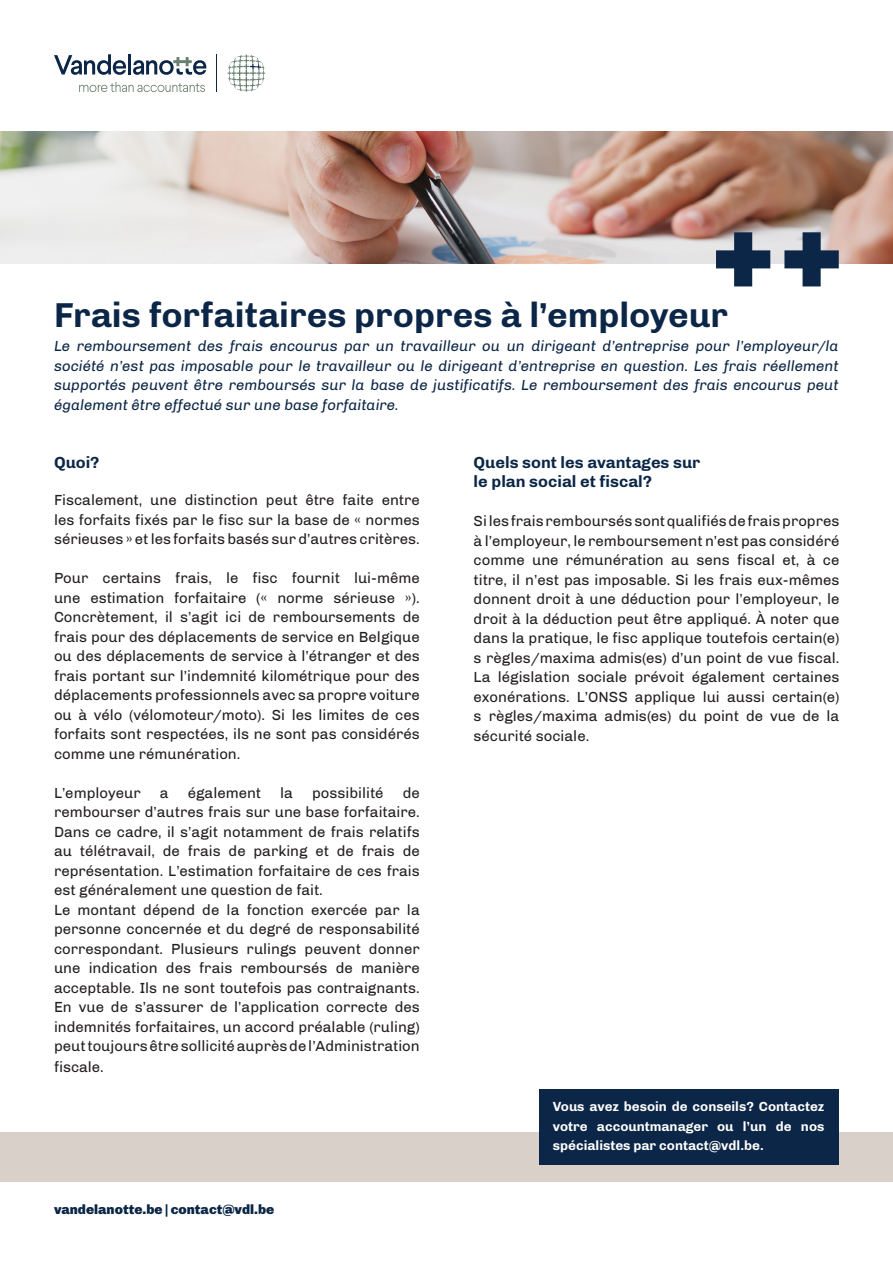
<style>
.page{position:relative;width:893px;height:1263px;background:#fff}
.page>*{position:absolute;margin:0;border:0;box-sizing:border-box;transform-origin:0 0}
.Titel{font:700 35.4px "Chivo";color:#0b2646}
.Ondertitel{font:700 16.5px/19.5px "Chivo";color:#0b2646}
.Copy{font:15px/19.5px "Chivo";color:#231f20;text-align:justify}
.Inleiding{font:italic 15px/19.5px "Chivo";color:#0b2646;text-align:justify}
.Kader{font:700 13.5px/19.5px "Chivo";color:#fff;text-align:justify}
.t1{font:900 13.5px "Chivo";color:#0b2646}
</style>
<div class="page">
<svg style="left:228px;top:54px;width:38px;height:38px"></svg>
<svg style="left:79px;top:82px;width:126px;height:10px"></svg>
<svg style="left:54px;top:54px;width:72px;height:21px"></svg>
<hr style="left:128px;top:54px;width:3px;height:20px;background:#0b2646">
<svg style="left:133px;top:57px;width:73px;height:18px"></svg>
<hr style="left:217px;top:54px;width:1px;height:38px;background:#0b2646">
<div style="left:0;top:1132px;width:893px;height:50px;background:#d9d0c9"></div>
<img style="left:0;top:132px;width:893px;height:132px">
<svg style="left:784px;top:232px;width:55px;height:54px"></svg>
<svg style="left:716px;top:232px;width:54px;height:54px"></svg>
<div style="left:539px;top:1089px;width:299px;height:76px;background:#0b2646"></div>
<p class="Titel" style="left:54px;top:294px;width:675px">Frais forfaitaires propres à l’employeur</p>
<p class="Inleiding" style="left:54px;top:336px;width:786px">Le remboursement des frais encourus par un travailleur ou un dirigeant d’entreprise pour l’employeur/la société n’est pas imposable pour le travailleur ou le dirigeant d’entreprise en question. Les frais réellement supportés peuvent être remboursés sur la base de justificatifs. Le remboursement des frais encourus peut également être effectué sur une base forfaitaire.</p>
<p class="Ondertitel" style="left:54px;top:452px;width:47px">Quoi?</p>
<p class="Copy" style="left:54px;top:490px;width:367px">Fiscalement, une distinction peut être faite entre les forfaits fixés par le fisc sur la base de « normes sérieuses » et les forfaits basés sur d’autres critères.</p>
<p class="Copy" style="left:54px;top:568px;width:367px">Pour certains frais, le fisc fournit lui-même une estimation forfaitaire (« norme sérieuse »).<br>Concrètement, il s’agit ici de remboursements de frais pour des déplacements de service en Belgique ou des déplacements de service à l’étranger et des frais portant sur l’indemnité kilométrique pour des déplacements professionnels avec sa propre voiture ou à vélo (vélomoteur/moto). Si les limites de ces forfaits sont respectées, ils ne sont pas considérés comme une rémunération.</p>
<p class="Copy" style="left:54px;top:783px;width:88px">L’employeur</p>
<p class="Copy" style="left:160px;top:783px;width:10px">a</p>
<p class="Copy" style="left:188px;top:783px;width:75px">également</p>
<p class="Copy" style="left:280px;top:783px;width:14px">la</p>
<p class="Copy" style="left:312px;top:783px;width:73px">possibilité</p>
<p class="Copy" style="left:54px;top:783px;width:367px;text-indent:349px">de rembourser d’autres frais sur une base forfaitaire.<br>Dans ce cadre, il s’agit notamment de frais relatifs au télétravail, de frais de parking et de frais de représentation. L’estimation forfaitaire de ces frais est généralement une question de fait.</p>
<p class="Copy" style="left:54px;top:900px;width:367px">Le montant dépend de la fonction exercée par la personne concernée et du degré de responsabilité correspondant. Plusieurs rulings peuvent donner une indication des frais remboursés de manière acceptable. Ils ne sont toutefois pas contraignants.<br>En vue de s’assurer de l’application correcte des indemnités forfaitaires, un accord préalable (ruling) peut toujours être sollicité auprès de l’Administration</p>
<p class="Copy" style="left:54px;top:1057px;width:51px">fiscale.</p>
<p class="t1" style="left:54px;top:1202px;width:222px">vandelanotte.be | contact@vdl.be</p>
<p class="Ondertitel" style="left:474px;top:452px;width:228px">Quels sont les avantages sur le plan social et fiscal?</p>
<p class="Copy" style="left:474px;top:511px;width:367px">Si les frais remboursés sont qualifiés de frais propres à l’employeur, le remboursement n’est pas considéré comme une rémunération au sens fiscal et, à ce titre, il n’est pas imposable. Si les frais eux-mêmes donnent droit à une déduction pour l’employeur, le droit à la déduction peut être appliqué. À noter que dans la pratique, le fisc applique toutefois certain(e) s règles/maxima admis(es) d’un point de vue fiscal.<br>La législation sociale prévoit également certaines exonérations. L’ONSS applique lui aussi certain(e) s règles/maxima admis(es) du point de vue de la sécurité sociale.</p>
<p class="Kader" style="left:553px;top:1097px;width:273px">Vous avez besoin de conseils? Contactez votre accountmanager ou l’un de nos spécialistes par contact@vdl.be.</p>
</div>
